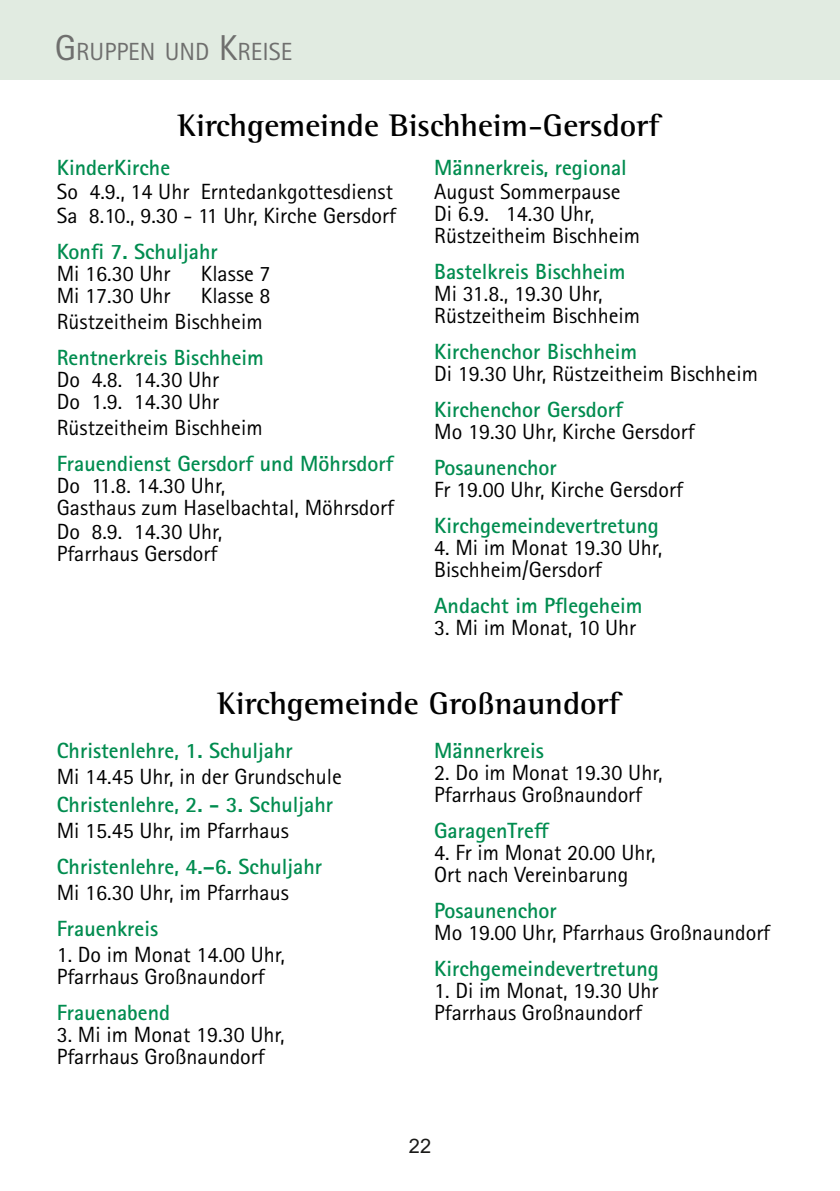
<style>
.page{position:relative;width:840px;height:1191px;background:#fff}
.page>*{position:absolute;margin:0;border:0;box-sizing:border-box;transform-origin:0 0}
.t1{font:700 32px "Rotis Semi Serif Pro";color:#000}
.t2{font:24.8px "Rotis Sans Serif Pro";color:#6f6f6e}
.t3{font:22px/22px "Rotis Sans Serif Pro";color:#000}
.t4{font:700 22px "Rotis Sans Serif Pro";color:#008c4f}
.t5{font:20px "Arial";color:#1a1a18}
.s1{font-size:36px}
</style>
<div class="page">
<div style="left:0;top:0;width:839px;height:79px;background:#e1ebe1"></div>
<p class="t2" style="left:55px;top:43px;width:239px"><span class="s1">G</span>RUPPEN UND <span class="s1">K</span>REISE</p>
<h1 class="t1" style="left:178px;top:113px;width:483px">Kirchgemeinde Bischheim-Gersdorf</h1>
<p class="t4" style="left:57px;top:160px;width:115px">KinderKirche</p>
<p class="t3" style="left:57px;top:183px;width:340px;line-height:24px">So 4.9., 14 Uhr Erntedankgottesdienst<br>Sa 8.10., 9.30 - 11 Uhr, Kirche Gersdorf</p>
<p class="t4" style="left:57px;top:244px;width:162px">Konfi 7. Schuljahr</p>
<p class="t3" style="left:57px;top:266px;width:115px">Mi 16.30 Uhr</p>
<p class="t3" style="left:201px;top:266px;width:71px">Klasse 7</p>
<p class="t3" style="left:57px;top:288px;width:115px">Mi 17.30 Uhr</p>
<p class="t3" style="left:57px;top:286px;width:215px;line-height:26px;text-indent:144px">Klasse 8<br>Rüstzeitheim Bischheim</p>
<p class="t4" style="left:57px;top:350px;width:208px">Rentnerkreis Bischheim</p>
<p class="t3" style="left:57px;top:372px;width:164px">Do 4.8. 14.30 Uhr<br>Do 1.9. 14.30 Uhr</p>
<p class="t3" style="left:57px;top:420px;width:207px">Rüstzeitheim Bischheim</p>
<p class="t4" style="left:57px;top:456px;width:338px">Frauendienst Gersdorf und Möhrsdorf</p>
<p class="t3" style="left:57px;top:478px;width:338px">Do 11.8. 14.30 Uhr,<br>Gasthaus zum Haselbachtal, Möhrsdorf</p>
<p class="t3" style="left:57px;top:524px;width:167px">Do 8.9. 14.30 Uhr,<br>Pfarrhaus Gersdorf</p>
<p class="t4" style="left:434px;top:160px;width:194px">Männerkreis, regional</p>
<p class="t3" style="left:434px;top:184px;width:207px">August Sommerpause<br>Di 6.9. 14.30 Uhr,<br>Rüstzeitheim Bischheim</p>
<p class="t4" style="left:434px;top:264px;width:193px">Bastelkreis Bischheim</p>
<p class="t3" style="left:434px;top:286px;width:207px">Mi 31.8., 19.30 Uhr,<br>Rüstzeitheim Bischheim</p>
<p class="t4" style="left:434px;top:344px;width:204px">Kirchenchor Bischheim</p>
<p class="t3" style="left:434px;top:366px;width:325px">Di 19.30 Uhr, Rüstzeitheim Bischheim</p>
<p class="t4" style="left:434px;top:402px;width:190px">Kirchenchor Gersdorf</p>
<p class="t3" style="left:434px;top:424px;width:262px">Mo 19.30 Uhr, Kirche Gersdorf</p>
<p class="t4" style="left:434px;top:460px;width:124px">Posaunenchor</p>
<p class="t3" style="left:434px;top:482px;width:250px">Fr 19.00 Uhr, Kirche Gersdorf</p>
<p class="t4" style="left:434px;top:518px;width:226px">Kirchgemeindevertretung</p>
<p class="t3" style="left:434px;top:540px;width:229px">4. Mi im Monat 19.30 Uhr,<br>Bischheim/Gersdorf</p>
<p class="t4" style="left:434px;top:598px;width:210px">Andacht im Pflegeheim</p>
<p class="t3" style="left:434px;top:620px;width:203px">3. Mi im Monat, 10 Uhr</p>
<h1 class="t1" style="left:217px;top:691px;width:404px">Kirchgemeinde Großnaundorf</h1>
<p class="t4" style="left:57px;top:742px;width:237px">Christenlehre, 1. Schuljahr</p>
<p class="t3" style="left:57px;top:768px;width:286px">Mi 14.45 Uhr, in der Grundschule</p>
<p class="t4" style="left:57px;top:796px;width:278px">Christenlehre, 2. - 3. Schuljahr</p>
<p class="t3" style="left:57px;top:822px;width:233px">Mi 15.45 Uhr, im Pfarrhaus</p>
<p class="t4" style="left:57px;top:858px;width:267px">Christenlehre, 4.–6. Schuljahr</p>
<p class="t3" style="left:57px;top:884px;width:233px">Mi 16.30 Uhr, im Pfarrhaus</p>
<p class="t4" style="left:57px;top:920px;width:103px">Frauenkreis</p>
<p class="t3" style="left:57px;top:946px;width:230px">1. Do im Monat 14.00 Uhr,<br>Pfarrhaus Großnaundorf</p>
<p class="t4" style="left:57px;top:1004px;width:115px">Frauenabend</p>
<p class="t3" style="left:57px;top:1026px;width:229px">3. Mi im Monat 19.30 Uhr,<br>Pfarrhaus Großnaundorf</p>
<p class="t4" style="left:434px;top:742px;width:111px">Männerkreis</p>
<p class="t3" style="left:434px;top:764px;width:230px">2. Do im Monat 19.30 Uhr,<br>Pfarrhaus Großnaundorf</p>
<p class="t4" style="left:434px;top:822px;width:117px">GaragenTreff</p>
<p class="t3" style="left:434px;top:844px;width:223px">4. Fr im Monat 20.00 Uhr,<br>Ort nach Vereinbarung</p>
<p class="t4" style="left:434px;top:902px;width:124px">Posaunenchor</p>
<p class="t3" style="left:434px;top:924px;width:337px">Mo 19.00 Uhr, Pfarrhaus Großnaundorf</p>
<p class="t4" style="left:434px;top:960px;width:226px">Kirchgemeindevertretung</p>
<p class="t3" style="left:434px;top:982px;width:226px">1. Di im Monat, 19.30 Uhr<br>Pfarrhaus Großnaundorf</p>
<p class="t5" style="left:408px;top:1138px;width:24px">22</p>
</div>
